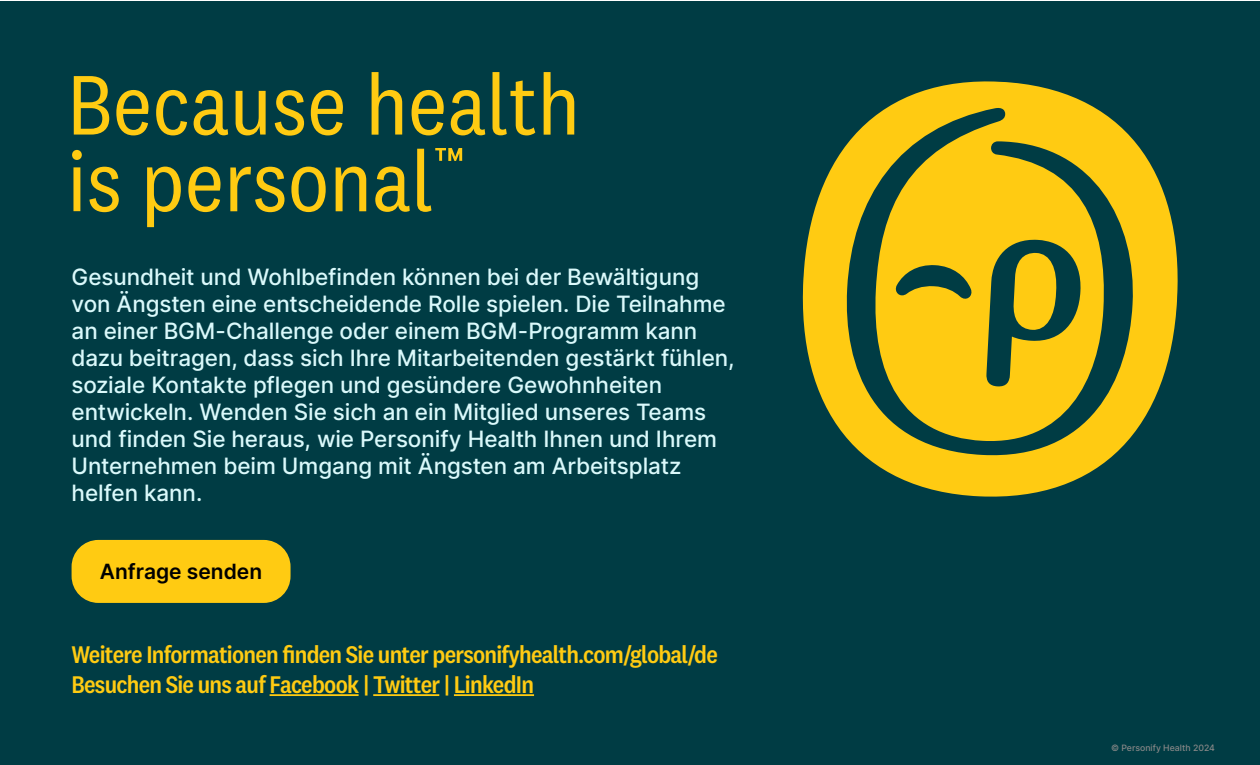
<style>
.page{position:relative;width:1260px;height:765px;background:#fff}
.page>*{position:absolute;margin:0;border:0;box-sizing:border-box;transform-origin:0 0}
.t1{font:500 25px/30px "National 2 Narrow";letter-spacing:-.03em;color:#ffcb12}
.t2{font:500 22.5px/27px "Inter";color:#daf9fb}
.t3{font:600 21px "Inter";color:#000}
.t4{font:500 8.75px "Inter";color:#878787}
</style>
<div class="page">
<div style="left:1px;top:1px;width:1259px;height:763px;background:#003c44"></div>
<svg style="left:72px;top:72px;width:502px;height:155px"></svg>
<svg style="left:802px;top:81px;width:376px;height:416px"></svg>
<svg style="left:843px;top:107px;width:294px;height:354px;fill:#ffcb12"></svg>
<hr style="left:270px;top:694px;width:89px;height:2px;background:#ffcb12">
<hr style="left:373px;top:694px;width:66px;height:2px;background:#ffcb12">
<hr style="left:454px;top:694px;width:80px;height:2px;background:#ffcb12">
<div style="left:72px;top:540px;width:219px;height:63px;background:#ffcb12;border-radius:27px"></div>
<p class="t2" style="left:72px;top:263px;width:664px">Gesundheit und Wohlbefinden können bei der Bewältigung von Ängsten eine entscheidende Rolle spielen. Die Teilnahme an einer BGM-Challenge oder einem BGM-Programm kann dazu beitragen, dass sich Ihre Mitarbeitenden gestärkt fühlen, soziale Kontakte pflegen und gesündere Gewohnheiten entwickeln. Wenden Sie sich an ein Mitglied unseres Teams und finden Sie heraus, wie Personify Health Ihnen und Ihrem Unternehmen beim Umgang mit Ängsten am Arbeitsplatz helfen kann.</p>
<p class="t3" style="left:100px;top:556px;width:164px">Anfrage senden</p>
<p class="t1" style="left:72px;top:640px;width:648px">Weitere Informationen finden Sie unter personifyhealth.com/global/de<br>Besuchen Sie uns auf Facebook | Twitter | LinkedIn</p>
<p class="t4" style="left:1111px;top:741px;width:105px">© Personify Health 2024</p>
</div>
